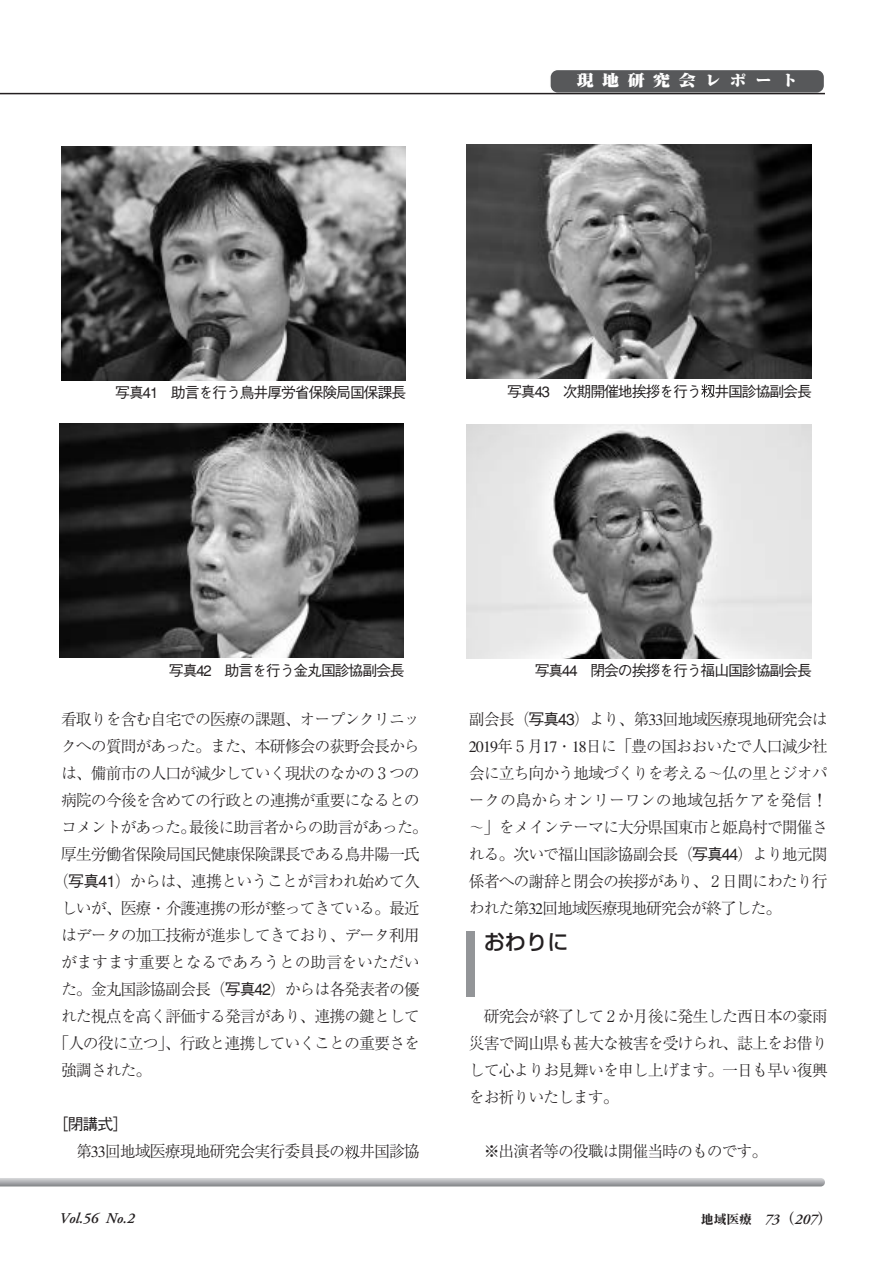
<style>
.page{position:relative;width:893px;height:1263px;background:#fff}
.page>*{position:absolute;margin:0;border:0;box-sizing:border-box;transform-origin:0 0}
.t1{font:500 21.3px "Shin Go";color:#231f20}
.t2{font:300 15.9px/27px "Ryumin";letter-spacing:-.065em;color:#231f20;text-align:justify}
.t3{font:300 15.9px "Ryumin";letter-spacing:-.045em;color:#231f20}
.t4{font:300 15.9px "Ryumin";letter-spacing:-.02em;color:#231f20}
.t5{font:900 15.3px "Ryumin";letter-spacing:.5em;color:#fff;scale:1.11 1}
.t6{font:500 14.85px "Gothic BBB";letter-spacing:-.075em;color:#231f20}
.t7{font:italic 600 14.85px "Adobe Garamond";color:#231f20}
.t8{font:800 12.75px "Ryumin";color:#231f20}
.s1{font-family:"Gothic BBB";font-weight:500}
.s2{font-family:"Adobe Garamond";font-weight:600;font-style:italic;font-size:14.85px}
.s3{font-size:14.85px}
</style>
<div class="page">
<svg style="left:344px;top:1144px;width:16px;height:15px"></svg>
<hr style="left:892px;top:589px;width:1px;height:85px;background:#231f20">
<svg style="left:0;top:1178px;width:825px;height:8px"></svg>
<svg style="left:549px;top:70px;width:276px;height:23px"></svg>
<hr style="left:0;top:93px;width:825px;height:1px;background:#231f20">
<img style="left:61px;top:146px;width:344px;height:234px">
<img style="left:60px;top:424px;width:344px;height:233px">
<img style="left:467px;top:145px;width:344px;height:233px">
<svg style="left:701px;top:384px;width:14px;height:14px"></svg>
<img style="left:467px;top:424px;width:344px;height:234px">
<div style="left:467px;top:931px;width:8px;height:66px;background:#939598"></div>
<p class="t5" style="left:577px;top:71px;width:201px">現地研究会レポート</p>
<p class="t6" style="left:115px;top:384px;width:293px">写真41 助言を行う鳥井厚労省保険局国保課長</p>
<p class="t6" style="left:507px;top:383px;width:306px">写真43 次期開催地挨拶を行う 井国診協副会長</p>
<p class="t6" style="left:169px;top:662px;width:237px">写真42 助言を行う金丸国診協副会長</p>
<p class="t2" style="left:61px;top:707px;width:360px">看取りを含む自宅での医療の課題、オープンクリニッ</p>
<p class="t2" style="left:61px;top:734px;width:360px">クへの質問があった。また、本研修会の荻野会長から</p>
<p class="t2" style="left:61px;top:761px;width:360px">は、備前市の人口が減少していく現状のなかの３つの</p>
<p class="t2" style="left:61px;top:788px;width:360px">病院の今後を含めての行政との連携が重要になるとの</p>
<p class="t2" style="left:61px;top:815px;width:368px">コメントがあった。最後に助言者からの助言があった。</p>
<p class="t2" style="left:61px;top:842px;width:360px">厚生労働省保険局国民健康保険課長である鳥井陽一氏</p>
<p class="t3" style="left:53px;top:873px;width:368px">（<span class="s1">写真41</span>）からは、連携ということが言われ始めて久</p>
<p class="t2" style="left:61px;top:896px;width:360px">しいが、医療・介護連携の形が整ってきている。最近</p>
<p class="t2" style="left:61px;top:923px;width:360px">はデータの加工技術が進歩してきており、データ利用</p>
<p class="t4" style="left:61px;top:954px;width:360px">がますます重要となるであろうとの助言をいただい</p>
<p class="t2" style="left:61px;top:977px;width:360px">た。金丸国診協副会長（<span class="s1">写真42</span>）からは各発表者の優</p>
<p class="t2" style="left:61px;top:1004px;width:360px">れた視点を高く評価する発言があり、連携の鍵として</p>
<p class="t2" style="left:53px;top:1031px;width:368px">「人の役に立つ」、行政と連携していくことの重要さを</p>
<p class="t2" style="left:61px;top:1058px;width:92px">強調された。</p>
<p class="t2" style="left:76px;top:1112px;width:345px;text-indent:-23px"><span class="s1">［閉講式］<br></span>第33回地域医療現地研究会実行委員長の 井国診協</p>
<p class="t6" style="left:535px;top:662px;width:279px">写真44 閉会の挨拶を行う福山国診協副会長</p>
<p class="t2" style="left:469px;top:707px;width:361px">副会長（<span class="s1">写真43</span>）より、第33回地域医療現地研究会は2019年５月17・18日に「豊の国おおいたで人口減少社会に立ち向かう地域づくりを考える～仏の里とジオパークの島からオンリーワンの地域包括ケアを発信！～」をメインテーマに大分県国東市と姫島村で開催される。次いで福山国診協副会長（<span class="s1">写真44</span>）より地元関係者への謝辞と閉会の挨拶があり、２日間にわたり行われた第32回地域医療現地研究会が終了した。</p>
<p class="t1" style="left:484px;top:928px;width:87px">おわりに</p>
<p class="t2" style="left:469px;top:1004px;width:360px;text-indent:15px">研究会が終了して２か月後に発生した西日本の豪雨災害で岡山県も甚大な被害を受けられ、誌上をお借りして心よりお見舞いを申し上げます。一日も早い復興をお祈りいたします。</p>
<p class="t2" style="left:484px;top:1139px;width:285px">※出演者等の役職は開催当時のものです。</p>
<p class="t7" style="left:60px;top:1210px;width:77px">Vol.56 No.2</p>
<p class="t8" style="left:701px;top:1211px;width:133px">地域医療　<span class="s2">73</span><span class="s3">（</span><span class="s2">207</span><span class="s3">）</span></p>
</div>
